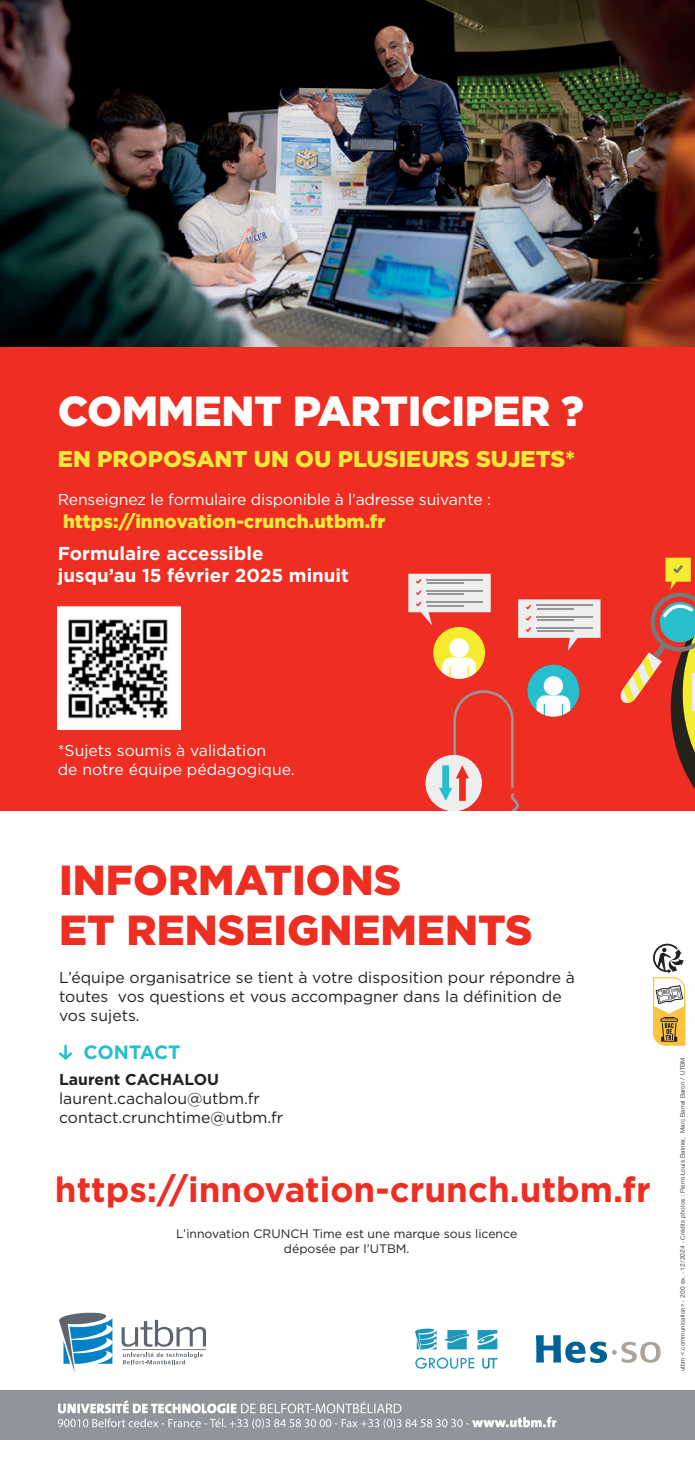
<style>
.page{position:relative;width:695px;height:1474px;background:#fff}
.page>*{position:absolute;margin:0;border:0;box-sizing:border-box;transform-origin:0 0}
.t1{font:900 42px/50.4px "Gotham";color:#ee2e22}
.t2{font:900 42px "Gotham";letter-spacing:-.01em;color:#fff}
.t3{font:700 35px "Gotham";color:#ee2e22}
.t4{font:900 22.75px "Gotham";color:#efea3c}
.t5{font:700 19.25px "Gotham";letter-spacing:-.01em;color:#26becb}
.t6{font:700 18.72px/22.4px "Gotham";color:#fff}
.t7{font:900 18.72px "Gotham";color:#efea3c}
.t8{font:15.75px/18.9px "Gotham";color:#231f20}
.t9{font:15.75px/19.2px "Gotham";letter-spacing:-.01em;color:#fff}
.t10{font:700 15.75px "Gotham";color:#231f20}
.t11{font:12.25px/14.7px "Gotham";color:#231f20;text-align:center}
.t12{font:300 6.65px "Nimbus San";color:#231f20}
</style>
<div class="page">
<img style="left:0;top:0;width:694px;height:347px">
<div style="left:0;top:347px;width:694px;height:463px;background:#ee2e22"></div>
<svg style="left:518px;top:599px;width:82px;height:52px"></svg>
<svg style="left:408px;top:573px;width:82px;height:52px"></svg>
<div style="left:527px;top:664px;width:52px;height:52px;background:#27bfcd;border-radius:50%"></div>
<div style="left:543px;top:676px;width:20px;height:19px;background:#fff;border-radius:50%"></div>
<svg style="left:536px;top:695px;width:34px;height:21px"></svg>
<div style="left:433px;top:627px;width:52px;height:51px;background:#f4ed2f;border-radius:50%"></div>
<div style="left:449px;top:638px;width:19px;height:19px;background:#fff;border-radius:50%"></div>
<svg style="left:442px;top:657px;width:34px;height:21px"></svg>
<svg style="left:425px;top:690px;width:94px;height:120px"></svg>
<img style="left:58px;top:606px;width:122px;height:123px">
<svg style="left:59px;top:1044px;width:13px;height:16px"></svg>
<svg style="left:619px;top:179px;width:75px;height:867px"></svg>
<svg style="left:536px;top:1335px;width:124px;height:27px"></svg>
<hr style="left:122px;top:1349px;width:84px;height:1px;background:#76787b">
<svg style="left:121px;top:1319px;width:85px;height:27px"></svg>
<svg style="left:123px;top:1352px;width:80px;height:12px"></svg>
<svg style="left:59px;top:1312px;width:54px;height:60px"></svg>
<svg style="left:415px;top:1328px;width:82px;height:40px"></svg>
<div style="left:0;top:1389px;width:694px;height:50px;background:#92949b"></div>
<svg style="left:58px;top:1400px;width:498px;height:28px"></svg>
<h1 class="t2" style="left:58px;top:382px;width:527px">COMMENT PARTICIPER ?</h1>
<h3 class="t4" style="left:58px;top:443px;width:518px">EN PROPOSANT UN OU PLUSIEURS SUJETS*</h3>
<p class="t9" style="left:58px;top:489px;width:435px">Renseignez le formulaire disponible à l’adresse suivante :</p>
<p class="t7" style="left:63px;top:508px;width:324px">https://innovation-crunch.utbm.fr</p>
<p class="t6" style="left:58px;top:542px;width:292px">Formulaire accessible<br>jusqu’au 15 février 2025 minuit</p>
<p class="t9" style="left:58px;top:740px;width:238px">*Sujets soumis à validation<br>de notre équipe pédagogique.</p>
<h1 class="t1" style="left:59px;top:854px;width:475px">INFORMATIONS<br>ET RENSEIGNEMENTS</h1>
<p class="t8" style="left:59px;top:967px;width:517px">L’équipe organisatrice se tient à votre disposition pour répondre à toutes vos questions et vous accompagner dans la défnition de vos sujets.</p>
<p class="t5" style="left:84px;top:1039px;width:99px">CONTACT</p>
<p class="t10" style="left:59px;top:1068px;width:161px">Laurent CACHALOU</p>
<p class="t8" style="left:59px;top:1088px;width:226px">laurent.cachalou@utbm.fr contact.crunchtime@utbm.fr</p>
<h2 class="t3" style="left:55px;top:1166px;width:597px">https://innovation-crunch.utbm.fr</h2>
<p class="t11" style="left:176px;top:1226px;width:342px">L’innovation CRUNCH Time est une marque sous licence déposée par l’UTBM.</p>
<p class="t12" style="left:679px;top:1371px;width:315px;rotate:-90deg">utbm &lt;.communication&gt; - 200 ex. - 12/2024 - Crédits photos : Pierre-Louis Bainier, Marc Barral Baron / UTBM</p>
</div>
